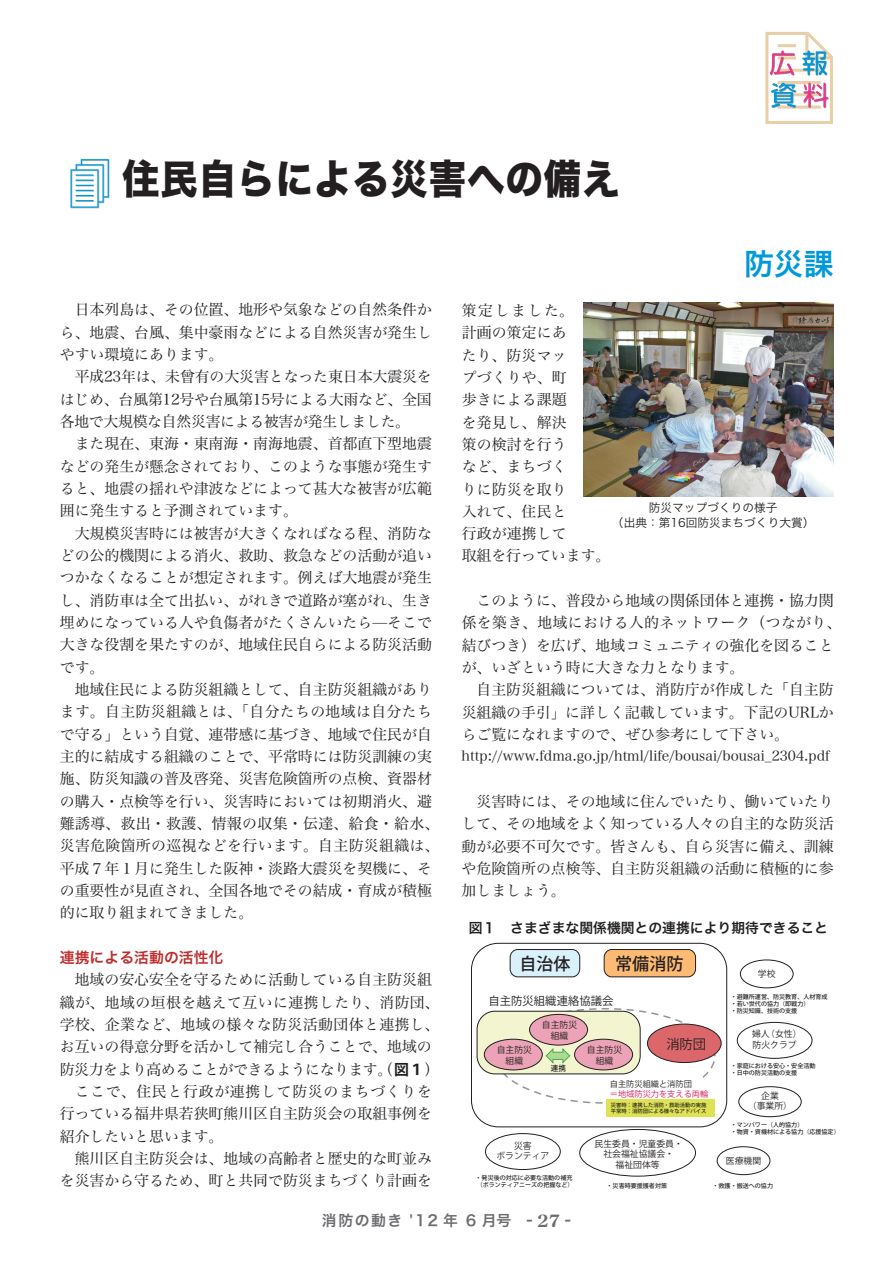
<style>
.page{position:relative;width:893px;height:1263px;background:#fff}
.page>*{position:absolute;margin:0;border:0;box-sizing:border-box;transform-origin:0 0}
.t1{font:40.35px "Hira Kaku Std W8";letter-spacing:.02em;color:#231f20;scale:.93 1}
.t2{font:29.7px "Hira Kaku Pro W6";color:#0099da}
.t3{font:500 17.1px "Koz Go Std";color:#231f20}
.t4{font:14.85px/22.4px "Hira Min Pro N W3";color:#231f20;text-align:justify}
.t5{font:14.85px "Hira Min Pro N W3";letter-spacing:.03em;color:#231f20}
.t6{font:14.85px "Hira Min Pro N W3";letter-spacing:-.03em;color:#231f20}
.t7{font:14.85px "Hira Min Pro N W3";letter-spacing:.05em;color:#231f20}
.t8{font:14.85px "Hira Kaku Pro W6";letter-spacing:.1em;color:#6c6d70}
.t9{font:14.85px "Hira Kaku Pro N W6";color:#be2c2d}
.t10{font:13.8px "Hira Min Pro N W3";color:#231f20}
.t11{font:13.8px "Hira Kaku Pro N W6";color:#231f20}
.t12{font:13.2px "Koz Go Std";color:#231f20}
.t13{font:11.7px/14.9px "Hira Kaku Pro N W3";color:#231f20;text-align:center}
.t14{font:11.4px "Koz Go Std";color:#231f20}
.t15{font:8.85px/10.6px "Koz Go Std";color:#231f20;text-align:center}
.t16{font:8.25px "Koz Go Std";color:#d91a5b}
.t17{font:8.25px "Koz Go Std";color:#231f20}
.t18{font:500 7.5px "Koz Go Std";color:#231f20}
.t19{font:500 6px/6.9px "Koz Go Std";color:#231f20}
.t20{font:500 5.25px/6.3px "Koz Go Std";color:#231f20}
.s1{font-family:"Koz Go Std";font-weight:700}
.s2{font-family:"Century Old Style Std";font-weight:700;font-size:16.95px}
</style>
<div class="page">
<img style="left:584px;top:302px;width:250px;height:195px">
<div style="left:471px;top:943px;width:256px;height:184px;border:1px solid #231f20;border-radius:27px"></div>
<div style="left:510px;top:949px;width:70px;height:28px;background:#d9f1fb;border-radius:8px"></div>
<div style="left:510px;top:949px;width:70px;height:28px;border:1px solid #231f20;border-radius:8px"></div>
<div style="left:477px;top:1011px;width:163px;height:63px;background:#f2f5cf;border-radius:18px"></div>
<div style="left:477px;top:1011px;width:163px;height:63px;border:1px solid #231f20;border-radius:18px"></div>
<div style="left:604px;top:949px;width:91px;height:28px;background:#fcba72;border-radius:8px"></div>
<div style="left:604px;top:949px;width:92px;height:28px;border:1px solid #231f20;border-radius:8px"></div>
<div style="left:575px;top:1039px;width:58px;height:31px;background:#eca3b7;border-radius:50%"></div>
<div style="left:574px;top:1039px;width:59px;height:31px;border:1px solid #231f20;border-radius:50%"></div>
<div style="left:740px;top:960px;width:53px;height:28px;border:1px solid #231f20;border-radius:50%"></div>
<div style="left:717px;top:1146px;width:53px;height:29px;border:1px solid #231f20;border-radius:50%"></div>
<div style="left:737px;top:1022px;width:75px;height:37px;border:1px solid #231f20;border-radius:50%"></div>
<div style="left:579px;top:1129px;width:117px;height:47px;border:1px solid #231f20;border-radius:50%"></div>
<div style="left:485px;top:1133px;width:76px;height:37px;border:1px solid #231f20;border-radius:50%"></div>
<div style="left:738px;top:1086px;width:63px;height:31px;border:1px solid #231f20;border-radius:50%"></div>
<div style="left:647px;top:1024px;width:74px;height:38px;background:#dc676a;border-radius:50%"></div>
<div style="left:647px;top:1024px;width:74px;height:39px;border:1px solid #231f20;border-radius:50%"></div>
<div style="left:529px;top:1014px;width:59px;height:31px;background:#eca3b7;border-radius:50%"></div>
<div style="left:529px;top:1014px;width:59px;height:31px;border:1px solid #231f20;border-radius:50%"></div>
<div style="left:484px;top:1039px;width:58px;height:31px;background:#eca3b7;border-radius:50%"></div>
<div style="left:484px;top:1039px;width:59px;height:31px;border:1px solid #231f20;border-radius:50%"></div>
<svg style="left:545px;top:1048px;width:25px;height:16px"></svg>
<div style="left:606px;top:1099px;width:109px;height:18px;background:#dde353"></div>
<svg style="left:765px;top:32px;width:68px;height:92px"></svg>
<svg style="left:70px;top:159px;width:39px;height:49px"></svg>
<h1 class="t1" style="left:122px;top:156px;width:536px">住民自らによる災害への備え</h1>
<h2 class="t2" style="left:744px;top:237px;width:91px">防災課</h2>
<p class="t4" style="left:60px;top:297px;width:374px;text-indent:15px">日本列島は、その位置、地形や気象などの自然条件から、地震、台風、集中豪雨などによる自然災害が発生しやすい環境にあります。</p>
<p class="t4" style="left:60px;top:364px;width:373px;text-indent:15px">平成23年は、未曾有の大災害となった東日本大震災をはじめ、台風第12号や台風第15号による大雨など、全国各地で大規模な自然災害による被害が発生しました。</p>
<p class="t4" style="left:60px;top:431px;width:374px;text-indent:15px">また現在、東海・東南海・南海地震、首都直下型地震などの発生が懸念されており、このような事態が発生すると、地震の揺れや津波などによって甚大な被害が広範囲に発生すると予測されています。</p>
<p class="t4" style="left:60px;top:521px;width:374px;text-indent:15px">大規模災害時には被害が大きくなればなる程、消防などの公的機関による消火、救助、救急などの活動が追いつかなくなることが想定されます。例えば大地震が発生し、消防車は全て出払い、がれきで道路が塞がれ、生き埋めになっている人や負傷者がたくさんいたら—そこで大きな役割を果たすのが、地域住民自らによる防災活動です。</p>
<p class="t4" style="left:60px;top:677px;width:381px;text-align:left;text-indent:15px">地域住民による防災組織として、自主防災組織があります。自主防災組織とは、「自分たちの地域は自分たちで守る」という自覚、連帯感に基づき、地域で住民が自主的に結成する組織のことで、平常時には防災訓練の実施、防災知識の普及啓発、災害危険箇所の点検、資器材の購入・点検等を行い、災害時においては初期消火、避難誘導、救出・救護、情報の収集・伝達、給食・給水、災害危険箇所の巡視などを行います。自主防災組織は、平成７年１月に発生した阪神・淡路大震災を契機に、その重要性が見直され、全国各地でその結成・育成が積極的に取り組まれてきました。</p>
<p class="t9" style="left:60px;top:944px;width:165px">連携による活動の活性化</p>
<p class="t4" style="left:75px;top:967px;width:359px">地域の安心安全を守るために活動している自主防災組</p>
<p class="t5" style="left:60px;top:989px;width:381px">織が、地域の垣根を越えて互いに連携したり、消防団、</p>
<p class="t5" style="left:60px;top:1011px;width:381px">学校、企業など、地域の様々な防災活動団体と連携し、</p>
<p class="t4" style="left:60px;top:1034px;width:373px">お互いの得意分野を活かして補完し合うことで、地域の</p>
<p class="t6" style="left:60px;top:1056px;width:381px">防災力をより高めることができるようになります。（<span class="s1">図１</span>）</p>
<p class="t7" style="left:75px;top:1078px;width:359px">ここで、住民と行政が連携して防災のまちづくりを</p>
<p class="t4" style="left:60px;top:1101px;width:374px">行っている福井県若狭町熊川区自主防災会の取組事例を</p>
<p class="t4" style="left:60px;top:1123px;width:165px">紹介したいと思います。</p>
<p class="t4" style="left:75px;top:1146px;width:359px">熊川区自主防災会は、地域の高齢者と歴史的な町並み</p>
<p class="t4" style="left:60px;top:1168px;width:374px">を災害から守るため、町と共同で防災まちづくり計画を</p>
<p class="t4" style="left:462px;top:298px;width:150px;text-align:left">策定しました。<br>計画の策定にあ<br>たり、防災マッ<br>プづくりや、町<br>歩きによる課題<br>を発見し、解決<br>策の検討を行う<br>など、まちづく<br>りに防災を取り<br>入れて、住民と<br>行政が連携して<br>取組を行っています。</p>
<p class="t4" style="left:462px;top:588px;width:381px;text-align:left;text-indent:15px">このように、普段から地域の関係団体と連携・協力関係を築き、地域における人的ネットワーク（つながり、結びつき）を広げ、地域コミュニティの強化を図ることが、いざという時に大きな力となります。</p>
<p class="t4" style="left:462px;top:677px;width:374px;text-indent:15px">自主防災組織については、消防庁が作成した「自主防災組織の手引」に詳しく記載しています。下記のURLからご覧になれますので、ぜひ参考にして下さい。</p>
<p class="t10" style="left:462px;top:744px;width:370px">http://www.fdma.go.jp/html/life/bousai/bousai_2304.pdf</p>
<p class="t4" style="left:462px;top:789px;width:374px;text-indent:15px">災害時には、その地域に住んでいたり、働いていたりして、その地域をよく知っている人々の自主的な防災活動が必要不可欠です。皆さんも、自ら災害に備え、訓練や危険箇所の点検等、自主防災組織の活動に積極的に参加しましょう。</p>
<p class="t13" style="left:612px;top:499px;width:204px">防災マップづくりの様子<br>（出典：第16回防災まちづくり大賞）</p>
<p class="t11" style="left:469px;top:915px;width:361px">図１　さまざまな関係機関との連携により期待できること</p>
<p class="t3" style="left:519px;top:953px;width:53px">自治体</p>
<p class="t3" style="left:615px;top:953px;width:70px">常備消防</p>
<p class="t14" style="left:488px;top:993px;width:126px">自主防災組織連絡協議会</p>
<p class="t15" style="left:497px;top:1045px;width:37px">自主防災組織</p>
<p class="t15" style="left:542px;top:1020px;width:37px">自主防災組織</p>
<p class="t18" style="left:551px;top:1063px;width:17px">連携</p>
<p class="t15" style="left:587px;top:1045px;width:37px">自主防災組織</p>
<p class="t12" style="left:666px;top:1036px;width:41px">消防団</p>
<p class="t15" style="left:496px;top:1140px;width:54px">災害<br>ボランティア</p>
<p class="t17" style="left:610px;top:1078px;width:84px">自主防災組織と消防団</p>
<p class="t16" style="left:610px;top:1088px;width:100px">＝地域防災力を支える両輪</p>
<p class="t20" style="left:611px;top:1102px;width:97px">災害時：連携した消防・救助活動の実施平常時：消防団による様々なアドバイス</p>
<p class="t15" style="left:595px;top:1138px;width:90px">民生委員・児童委員・社会福祉協議会・<br>福祉団体等</p>
<p class="t15" style="left:758px;top:969px;width:19px">学校</p>
<p class="t19" style="left:731px;top:993px;width:98px">・避難所運営、防災教育、人材育成・若い世代の協力（即戦力）<br>・防災知識、技術の支援</p>
<p class="t15" style="left:752px;top:1029px;width:51px;text-align:left">婦人（女性）防火クラブ</p>
<p class="t19" style="left:731px;top:1062px;width:86px">・家庭における安心・安全活動・日中の防災活動の支援</p>
<p class="t15" style="left:748px;top:1090px;width:46px">企業<br>（事業所）</p>
<p class="t19" style="left:731px;top:1121px;width:111px">・マンパワー（人的協力）<br>・物資・資機材による協力（応援協定）</p>
<p class="t15" style="left:726px;top:1155px;width:37px">医療機関</p>
<p class="t19" style="left:476px;top:1174px;width:100px">・発災後の対応に必要な活動の補充（ボランティアニーズの把握など）</p>
<p class="t19" style="left:607px;top:1183px;width:62px">・災害時要援護者対策</p>
<p class="t19" style="left:712px;top:1183px;width:62px">・救護・搬送への協力</p>
<p class="t8" style="left:322px;top:1207px;width:250px">消防の動き '12 年 6 月号 - <span class="s2">27</span> -</p>
</div>
